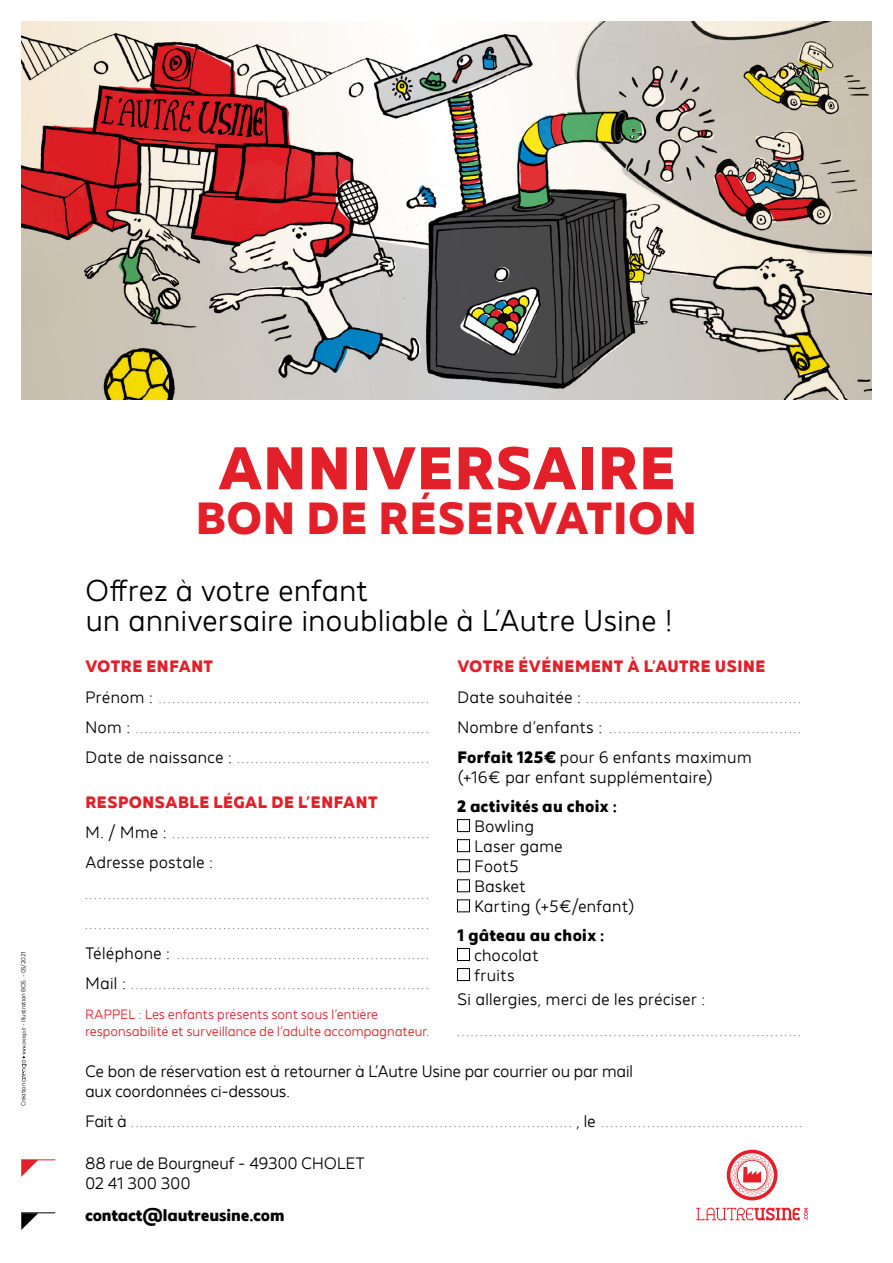
<style>
.page{position:relative;width:893px;height:1263px;background:#fff}
.page>*{position:absolute;margin:0;border:0;box-sizing:border-box;transform-origin:0 0}
.t1{font:700 60px "MADE Future X";letter-spacing:-.015em;color:#e32029}
.t2{font:700 45px "MADE Future X";letter-spacing:-.01em;color:#e32029}
.t3{font:300 30px/30px "MADE Future X";letter-spacing:-.015em;color:#000}
.t4{font:300 16.5px/20.1px "MADE Future X";letter-spacing:-.01em;color:#000}
.t5{font:300 16.5px/19.8px "MADE Future X";letter-spacing:-.03em;color:#000}
.t6{font:700 16.5px "MADE Future X";color:#e32029}
.t7{font:700 16.5px "MADE Future X";letter-spacing:-.015em;color:#000}
.t8{font:300 13.5px/16.4px "MADE Future X";letter-spacing:-.02em;color:#e32029}
.t9{font:300 10.5px "MADE Future X";color:#000}
.t10{font:300 6px "MADE Future X";letter-spacing:-.025em;color:#000}
.s1{font-size:16.5px}
.s2{font-weight:700}
</style>
<div class="page">
<svg style="left:727px;top:1150px;width:50px;height:50px"></svg>
<svg style="left:696px;top:1208px;width:112px;height:12px"></svg>
<hr style="left:21px;top:1159px;width:34px;height:1px;background:#e32029">
<svg style="left:21px;top:1160px;width:17px;height:17px"></svg>
<hr style="left:21px;top:1212px;width:34px;height:1px;background:#000">
<svg style="left:21px;top:1213px;width:17px;height:17px"></svg>
<img style="left:21px;top:21px;width:851px;height:379px">
<div style="left:457px;top:819px;width:13px;height:13px;border:1px solid #000"></div>
<div style="left:457px;top:839px;width:13px;height:13px;border:1px solid #000"></div>
<div style="left:457px;top:859px;width:13px;height:13px;border:1px solid #000"></div>
<div style="left:457px;top:879px;width:13px;height:13px;border:1px solid #000"></div>
<div style="left:457px;top:899px;width:13px;height:13px;border:1px solid #000"></div>
<div style="left:457px;top:948px;width:13px;height:13px;border:1px solid #000"></div>
<div style="left:457px;top:968px;width:13px;height:13px;border:1px solid #000"></div>
<svg style="left:22px;top:1027px;width:5px;height:54px"></svg>
<p class="t10" style="left:20px;top:1026px;width:76px;rotate:-90deg">- Illustration BOS. - 05/2021</p>
<p class="t10" style="left:20px;top:1106px;width:24px;rotate:-90deg">Création</p>
<h1 class="t1" style="left:217px;top:431px;width:460px">ANNIVERSAIRE</h1>
<h2 class="t2" style="left:195px;top:490px;width:504px">BON DE RÉSERVATION</h2>
<h3 class="t3" style="left:85px;top:575px;width:590px">Offrez à votre enfant<br>un anniversaire inoubliable à L’Autre Usine !</h3>
<h3 class="t6" style="left:85px;top:656px;width:130px">VOTRE ENFANT</h3>
<p class="t9" style="left:85px;top:693px;width:345px"><span class="s1">Prénom :</span> ...........................................................</p>
<p class="t9" style="left:85px;top:723px;width:345px"><span class="s1">Nom :</span> ................................................................</p>
<p class="t9" style="left:85px;top:753px;width:345px"><span class="s1">Date de naissance :</span> ..........................................</p>
<h3 class="t6" style="left:85px;top:792px;width:294px">RESPONSABLE LÉGAL DE L’ENFANT</h3>
<p class="t9" style="left:85px;top:828px;width:345px"><span class="s1">M. / Mme :</span> ........................................................</p>
<h3 class="t4" style="left:85px;top:853px;width:130px">Adresse postale :</h3>
<p class="t9" style="left:85px;top:889px;width:345px">...........................................................................</p>
<p class="t9" style="left:85px;top:919px;width:345px">...........................................................................</p>
<p class="t9" style="left:85px;top:949px;width:345px"><span class="s1">Téléphone :</span> .......................................................</p>
<p class="t9" style="left:85px;top:979px;width:345px"><span class="s1">Mail :</span> .................................................................</p>
<p class="t8" style="left:85px;top:1006px;width:346px">RAPPEL : Les enfants présents sont sous l’entière responsabilité et surveillance de l’adulte accompagnateur.</p>
<h3 class="t6" style="left:457px;top:656px;width:310px">VOTRE ÉVÉNEMENT À L’AUTRE USINE</h3>
<p class="t9" style="left:457px;top:693px;width:345px"><span class="s1">Date souhaitée :</span> ...............................................</p>
<p class="t9" style="left:457px;top:723px;width:345px"><span class="s1">Nombre d’enfants :</span> ..........................................</p>
<h3 class="t4" style="left:457px;top:747px;width:296px"><span class="s2">Forfait 125€</span> pour 6 enfants maximum (+16€ par enfant supplémentaire)</h3>
<h3 class="t7" style="left:457px;top:796px;width:162px">2 activités au choix :</h3>
<h3 class="t4" style="left:474px;top:816px;width:162px">Bowling<br>Laser game<br>Foot5<br>Basket<br>Karting (+5€/enfant)</h3>
<h3 class="t7" style="left:457px;top:925px;width:149px">1 gâteau au choix :</h3>
<h3 class="t4" style="left:474px;top:945px;width:66px">chocolat fruits</h3>
<h3 class="t4" style="left:457px;top:989px;width:250px">Si allergies, merci de les préciser :</h3>
<p class="t9" style="left:457px;top:1026px;width:345px">...........................................................................</p>
<h3 class="t5" style="left:85px;top:1061px;width:550px">Ce bon de réservation est à retourner à L’Autre Usine par courrier ou par mail aux coordonnées ci-dessous.</h3>
<p class="t9" style="left:85px;top:1117px;width:718px"><span class="s1">Fait à</span> ................................................................................................ <span class="s1">, le</span> ............................................</p>
<h3 class="t4" style="left:85px;top:1153px;width:281px">88 rue de Bourgneuf - 49300 CHOLET<br>02 41 300 300</h3>
<h3 class="t7" style="left:85px;top:1204px;width:201px">contact@lautreusine.com</h3>
</div>
